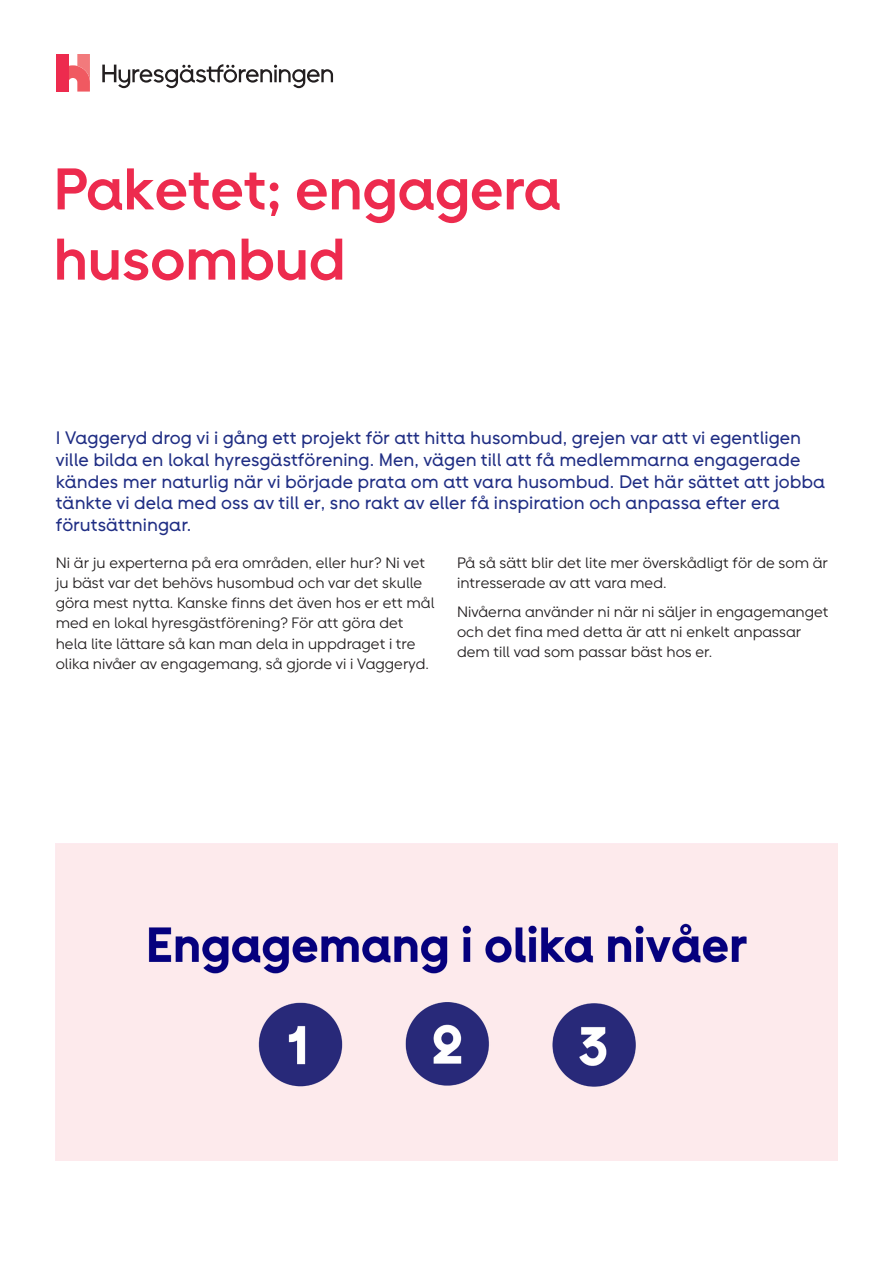
<style>
.page{position:relative;width:893px;height:1263px;background:#fff}
.page>*{position:absolute;margin:0;border:0;box-sizing:border-box;transform-origin:0 0}
.Nedryckare{font:700 58.5px "Hyra Sans";color:#ed2b4e}
.Ingress_-_blå{font:18px/21.6px "Hyra Sans";color:#202e84}
.Brödtext{font:15px/20.2px "Hyra Sans Text";color:#231f20}
</style>
<div class="page">
<img style="left:56px;top:843px;width:781px;height:318px">
<div style="left:56px;top:54px;width:12px;height:38px;background:#ed2b4e"></div>
<svg style="left:68px;top:54px;width:22px;height:38px"></svg>
<svg style="left:102px;top:64px;width:231px;height:24px"></svg>
<p class="Nedryckare" style="left:54px;top:152px;width:509px">Paketet; engagera</p>
<p class="Nedryckare" style="left:54px;top:222px;width:294px">husombud</p>
<p class="Ingress_-_blå" style="left:56px;top:427px;width:771px">I Vaggeryd drog vi i gång ett projekt för att hitta husombud, grejen var att vi egentligen ville bilda en lokal hyresgästförening. Men, vägen till att få medlemmarna engagerade kändes mer naturlig när vi började prata om att vara husombud. Det här sättet att jobba tänkte vi dela med oss av till er, sno rakt av eller få inspiration och anpassa efter era förutsättningar.</p>
<p class="Brödtext" style="left:56px;top:552px;width:380px">Ni är ju experterna på era områden, eller hur? Ni vet ju bäst var det behövs husombud och var det skulle göra mest nytta. Kanske finns det även hos er ett mål med en lokal hyresgästförening? För att göra det hela lite lättare så kan man dela in uppdraget i tre olika nivåer av engagemang, så gjorde vi i Vaggeryd.</p>
<p class="Brödtext" style="left:457px;top:552px;width:372px">På så sätt blir det lite mer överskådligt för de som är intresserade av att vara med.</p>
<p class="Brödtext" style="left:457px;top:601px;width:373px">Nivåerna använder ni när ni säljer in engagemanget och det fina med detta är att ni enkelt anpassar dem till vad som passar bäst hos er.</p>
</div>
